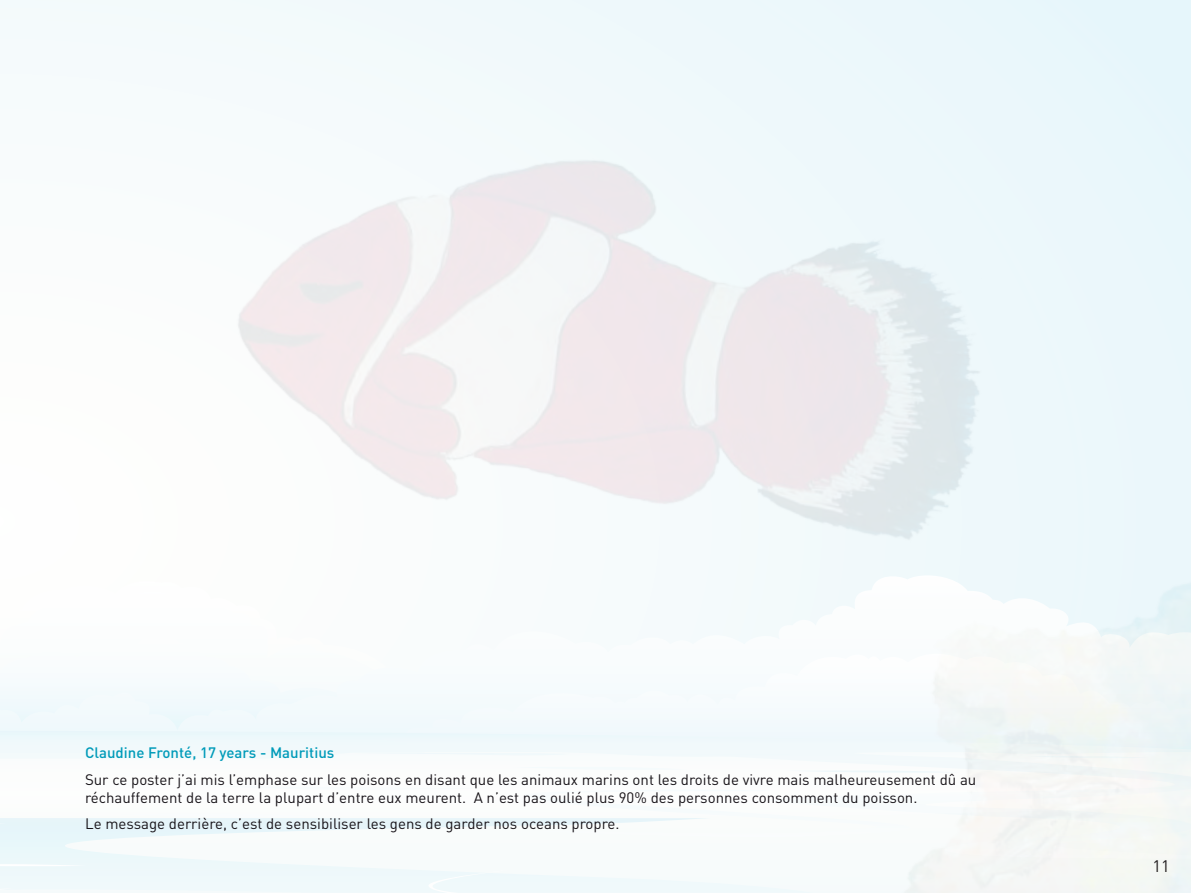
<style>
.page{position:relative;width:1191px;height:893px;background:#f2fafb}
.page>*{position:absolute;margin:0;border:0;box-sizing:border-box;transform-origin:0 0}
.t1{font:16.5px "DIN";color:#181419}
.t2{font:15px/18px "DIN";color:#181419}
.t3{font:500 15px "DIN";color:#009bb9}
</style>
<div class="page">
<svg style="left:0;top:824px;width:504px;height:10px"></svg>
<svg style="left:0;top:864px;width:66px;height:2px"></svg>
<svg style="left:429px;top:876px;width:33px;height:17px"></svg>
<svg style="left:1px;top:573px;width:946px;height:86px"></svg>
<svg style="left:355px;top:652px;width:534px;height:21px"></svg>
<svg style="left:1px;top:772px;width:888px;height:52px"></svg>
<img style="left:889px;top:579px;width:302px;height:314px">
<img style="left:0;top:0;width:1px;height:829px">
<img style="left:213px;top:161px;width:766px;height:398px">
<p class="t3" style="left:85px;top:743px;width:251px">Claudine Fronté, 17 years - Mauritius</p>
<p class="t2" style="left:85px;top:770px;width:892px">Sur ce poster j’ai mis l’emphase sur les poisons en disant que les animaux marins ont les droits de vivre mais malheureusement dû au réchauffement de la terre la plupart d’entre eux meurent. A n’est pas oulié plus 90% des personnes consomment du poisson.</p>
<p class="t2" style="left:85px;top:814px;width:536px">Le message derrière, c’est de sensibiliser les gens de garder nos oceans propre.</p>
<p class="t1" style="left:1152px;top:855px;width:19px">11</p>
</div>
